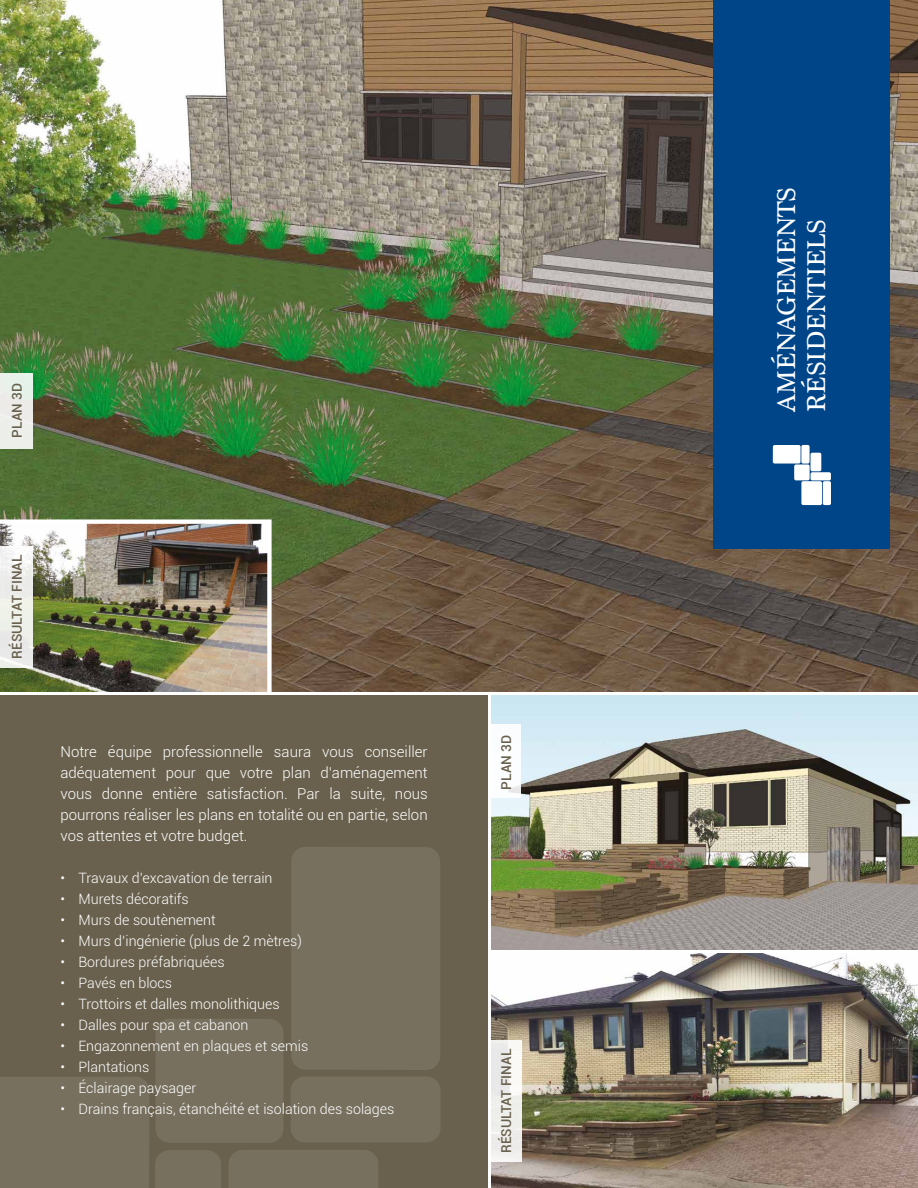
<style>
.page{position:relative;width:918px;height:1188px;background:#fff}
.page>*{position:absolute;margin:0;border:0;box-sizing:border-box;transform-origin:0 0}
.t1{font:27px/30px "Marion";color:#fff}
.t2{font:300 15px/21px "Roboto";color:#fff;text-align:justify}
.t3{font:300 14.25px "Roboto";color:#fff}
.t4{font:500 13.65px "Roboto";color:#69614e}
.t5{font:500 13.5px "Roboto";color:#69614e}
</style>
<div class="page">
<div style="left:0;top:696px;width:488px;height:492px;background:#69614e"></div>
<div style="left:0;top:1077px;width:149px;height:111px;background:#77705f"></div>
<div style="left:291px;top:847px;width:149px;height:223px;background:#77705f"></div>
<div style="left:155px;top:1150px;width:66px;height:38px;background:#77705f"></div>
<div style="left:156px;top:1019px;width:128px;height:124px;background:#77705f;border-radius:14px"></div>
<div style="left:229px;top:1150px;width:149px;height:38px;background:#77705f"></div>
<div style="left:291px;top:1076px;width:150px;height:66px;background:#77705f;border-radius:14px"></div>
<img style="left:0;top:0;width:918px;height:691px">
<div style="left:713px;top:0;width:176px;height:548px;background:#004587"></div>
<img style="left:492px;top:954px;width:426px;height:234px">
<img style="left:492px;top:696px;width:426px;height:254px">
<div style="left:489px;top:725px;width:31px;height:73px;background:#fff"></div>
<div style="left:0;top:373px;width:33px;height:76px;background:#edf0ea"></div>
<div style="left:489px;top:1040px;width:33px;height:121px;background:linear-gradient(to bottom,#f0efee,#efeeeb)"></div>
<div style="left:801px;top:481px;width:21px;height:24px;background:#fff;border-radius:2px"></div>
<div style="left:773px;top:445px;width:28px;height:19px;background:#fff;border-radius:2px"></div>
<div style="left:823px;top:481px;width:8px;height:24px;background:#fff;border-radius:2px"></div>
<div style="left:811px;top:472px;width:20px;height:8px;background:#fff;border-radius:2px"></div>
<div style="left:794px;top:464px;width:16px;height:16px;background:#fff;border-radius:2px"></div>
<div style="left:811px;top:453px;width:10px;height:18px;background:#fff;border-radius:2px"></div>
<div style="left:801px;top:445px;width:9px;height:19px;background:#fff;border-radius:2px"></div>
<img style="left:0;top:517px;width:274px;height:179px">
<div style="left:0;top:546px;width:33px;height:121px;background:linear-gradient(to bottom,#f4f4f2,#eaebe6)"></div>
<p class="t5" style="left:7px;top:438px;width:56px;rotate:-90deg">PLAN 3D</p>
<p class="t4" style="left:7px;top:659px;width:106px;rotate:-90deg">RÉSULTAT FINAL</p>
<p class="t2" style="left:60px;top:741px;width:369px">Notre équipe professionnelle saura vous conseiller adéquatement pour que votre plan d’aménagement vous donne entière satisfaction. Par la suite, nous pourrons réaliser les plans en totalité ou en partie, selon vos attentes et votre budget.</p>
<p class="t3" style="left:60px;top:868px;width:214px">• Travaux d’excavation de terrain</p>
<p class="t3" style="left:60px;top:889px;width:130px">• Murets décoratifs</p>
<p class="t3" style="left:60px;top:910px;width:157px">• Murs de soutènement</p>
<p class="t3" style="left:60px;top:931px;width:243px">• Murs d’ingénierie (plus de 2 mètres)</p>
<p class="t3" style="left:60px;top:952px;width:166px">• Bordures préfabriquées</p>
<p class="t3" style="left:60px;top:973px;width:113px">• Pavés en blocs</p>
<p class="t3" style="left:60px;top:994px;width:221px">• Trottoirs et dalles monolithiques</p>
<p class="t3" style="left:60px;top:1015px;width:190px">• Dalles pour spa et cabanon</p>
<p class="t3" style="left:60px;top:1036px;width:249px">• Engazonnement en plaques et semis</p>
<p class="t3" style="left:60px;top:1057px;width:90px">• Plantations</p>
<p class="t3" style="left:60px;top:1078px;width:137px">• Éclairage paysager</p>
<p class="t3" style="left:60px;top:1099px;width:335px">• Drains français, étanchéité et isolation des solages</p>
<p class="t4" style="left:497px;top:790px;width:56px;rotate:-90deg">PLAN 3D</p>
<p class="t4" style="left:497px;top:1153px;width:106px;rotate:-90deg">RÉSULTAT FINAL</p>
<h1 class="t1" style="left:772px;top:412px;width:226px;rotate:-90deg">AMÉNAGEMENTS<br>RÉSIDENTIELS</h1>
</div>
